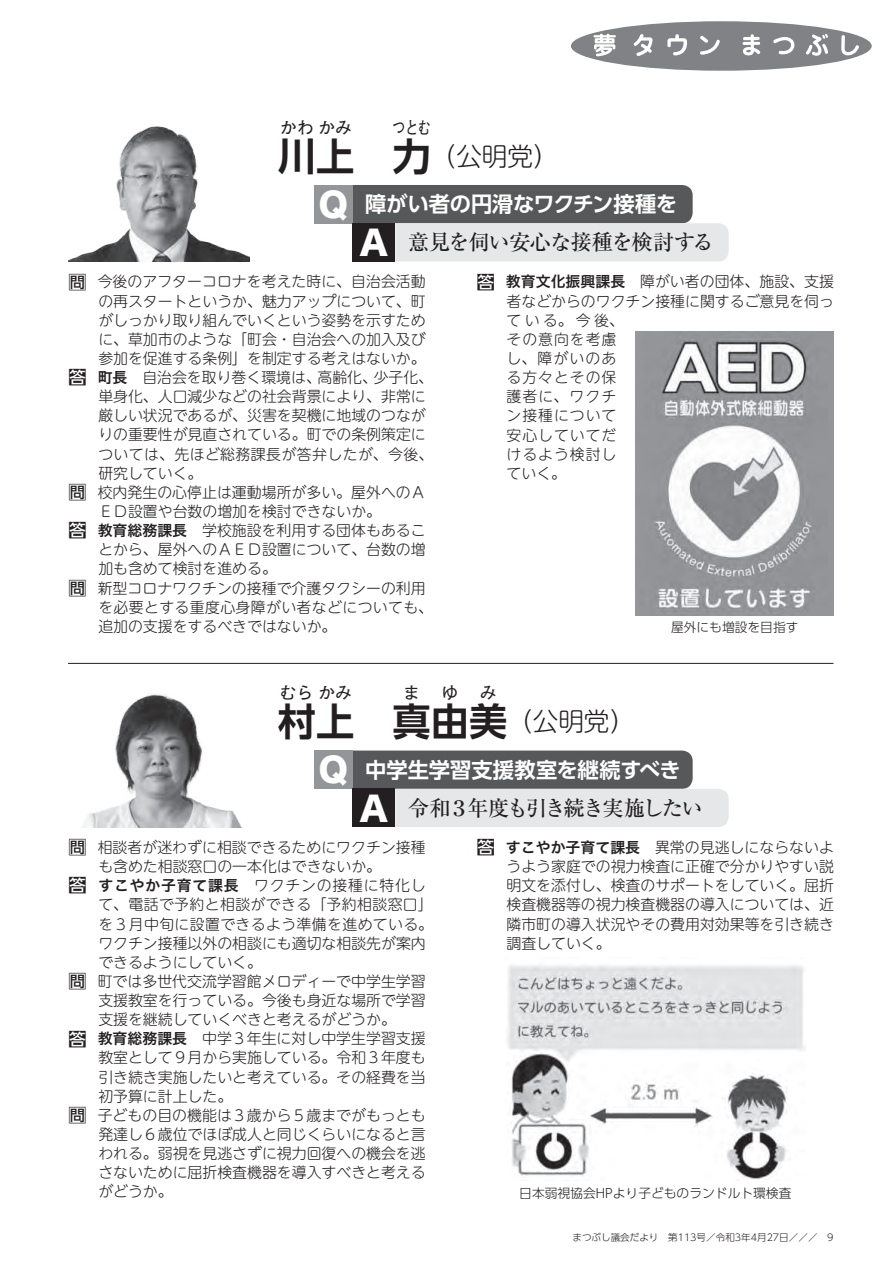
<style>
.page{position:relative;width:893px;height:1263px;background:#fff}
.page>*{position:absolute;margin:0;border:0;box-sizing:border-box;transform-origin:0 0}
.t1{font:700 38.25px "UD Shin Go Pro De";color:#231f20}
.t2{font:300 25.5px "UD Shin M Go Pro";color:#231f20}
.t3{font:700 21.3px "UD Shin Go Pro De";letter-spacing:-.005em;color:#fff}
.t4{font:500 21.3px "Ryumin Pro";letter-spacing:-.045em;color:#231f20}
.t5{font:500 21.3px "Ryumin Pro";letter-spacing:-.09em;color:#231f20}
.t6{font:700 16.95px "UD Shin Go Pro De";color:#231f20}
.t7{font:700 16.95px "UD Shin Go Pro De";color:#231f20;scale:.75 1}
.t8{font:300 14.85px/19.2px "UD Shin M Go Pro";color:#231f20;text-align:justify}
.t9{font:300 14.85px/19.2px "UD Shin M Go Pro";letter-spacing:.065em;color:#231f20}
.t10{font:300 14.85px "UD Shin M Go Pro";letter-spacing:.025em;color:#231f20}
.t11{font:300 14.85px "UD Shin M Go Pro";letter-spacing:.03em;color:#231f20}
.t12{font:300 14.85px "UD Shin M Go Pro";letter-spacing:.05em;color:#231f20}
.t13{font:300 12.75px "UD Shin Go Pro";color:#231f20}
.t14{font:300 9.6px "UD Shin Go Pro";color:#231f20}
.s1{font-family:"Hira Kaku Std N W8";font-weight:400;font-size:33px}
.s2{font-family:"Hira Kaku Std N W8";font-weight:400;font-size:33px;color:#fff}
.s3{font-family:"UD Shin Go Pro";font-weight:500;font-size:18px}
.s4{font-family:"Hira Kaku Pro N W6";font-weight:400}
</style>
<div class="page">
<div style="left:571px;top:21px;width:301px;height:50px;background:#808285;border-radius:50%"></div>
<svg style="left:593px;top:34px;width:23px;height:22px"></svg>
<svg style="left:634px;top:34px;width:18px;height:22px"></svg>
<svg style="left:667px;top:34px;width:20px;height:21px"></svg>
<svg style="left:700px;top:36px;width:20px;height:19px"></svg>
<svg style="left:742px;top:34px;width:18px;height:21px"></svg>
<svg style="left:773px;top:37px;width:21px;height:17px"></svg>
<svg style="left:806px;top:34px;width:22px;height:22px"></svg>
<svg style="left:841px;top:35px;width:18px;height:20px"></svg>
<hr style="left:68px;top:663px;width:765px;height:1px;background:#231f20">
<div style="left:314px;top:185px;width:38px;height:38px;background:#939598"></div>
<svg style="left:352px;top:185px;width:377px;height:76px;background:#a2a3a5"></svg>
<div style="left:353px;top:223px;width:42px;height:38px;background:#231f20"></div>
<img style="left:69px;top:126px;width:180px;height:135px">
<div style="left:314px;top:750px;width:38px;height:39px;background:#939598"></div>
<svg style="left:352px;top:750px;width:377px;height:77px;background:#a3a4a6"></svg>
<div style="left:353px;top:789px;width:42px;height:38px;background:#231f20"></div>
<img style="left:83px;top:694px;width:159px;height:133px">
<img style="left:507px;top:965px;width:298px;height:214px">
<img style="left:636px;top:332px;width:198px;height:283px">
<p class="t6" style="left:280px;top:114px;width:74px">かわかみ</p>
<p class="t7" style="left:393px;top:114px;width:53px">つとむ</p>
<h1 class="t1" style="left:278px;top:125px;width:155px">川上　力</h1>
<h2 class="t2" style="left:431px;top:135px;width:129px">（公明党）</h2>
<h3 class="t3" style="left:319px;top:187px;width:360px"><span class="s1">Q</span> 障がい者の円滑なワクチン接種を</h3>
<h3 class="t4" style="left:360px;top:226px;width:356px"><span class="s2">A</span> 意見を伺い安心な接種を検討する</h3>
<p class="t8" style="left:69px;top:271px;width:359px"><span class="s3">問</span> 今後のアフターコロナを考えた時に、自治会活動</p>
<p class="t8" style="left:98px;top:290px;width:329px">の再スタートというか、魅力アップについて、町</p>
<p class="t8" style="left:98px;top:310px;width:329px">がしっかり取り組んでいくという姿勢を示すため</p>
<p class="t8" style="left:98px;top:329px;width:329px">に、草加市のような「町会・自治会への加入及び</p>
<p class="t8" style="left:98px;top:348px;width:329px">参加を促進する条例」を制定する考えはないか。</p>
<p class="t8" style="left:69px;top:367px;width:366px"><span class="s3">答</span> <span class="s4">町長</span>　自治会を取り巻く環境は、高齢化、少子化、</p>
<p class="t8" style="left:98px;top:386px;width:329px">単身化、人口減少などの社会背景により、非常に</p>
<p class="t8" style="left:98px;top:405px;width:329px">厳しい状況であるが、災害を契機に地域のつなが</p>
<p class="t8" style="left:98px;top:424px;width:329px">りの重要性が見直されている。町での条例策定に</p>
<p class="t11" style="left:98px;top:442px;width:336px">ついては、先ほど総務課長が答弁したが、今後、</p>
<p class="t8" style="left:98px;top:463px;width:106px">研究していく。</p>
<p class="t8" style="left:69px;top:482px;width:359px"><span class="s3">問</span> 校内発生の心停止は運動場所が多い。屋外へのＡ</p>
<p class="t8" style="left:98px;top:501px;width:284px">ＥＤ設置や台数の増加を検討できないか。</p>
<p class="t8" style="left:69px;top:520px;width:359px"><span class="s3">答</span> <span class="s4">教育総務課長</span>　学校施設を利用する団体もあるこ</p>
<p class="t8" style="left:98px;top:539px;width:329px">とから、屋外へのＡＥＤ設置について、台数の増</p>
<p class="t8" style="left:98px;top:558px;width:180px">加も含めて検討を進める。</p>
<p class="t8" style="left:69px;top:577px;width:359px"><span class="s3">問</span> 新型コロナワクチンの接種で介護タクシーの利用</p>
<p class="t10" style="left:98px;top:595px;width:336px">を必要とする重度心身障がい者などについても、</p>
<p class="t8" style="left:98px;top:616px;width:240px">追加の支援をするべきではないか。</p>
<p class="t9" style="left:507px;top:271px;width:329px;text-indent:-30px"><span class="s3">答</span> <span class="s4">教育文化振興課長</span>　障がい者の団体、施設、支援者などからのワクチン接種に関するご意見を伺っている。今後、<br>その意向を考慮<br>し、障がいのあ<br>る方々とその保<br>護者に、ワクチ<br>ン接種について<br>安心していてだ<br>けるよう検討し<br>ていく。</p>
<p class="t13" style="left:671px;top:617px;width:129px">屋外にも増設を目指す</p>
<p class="t6" style="left:280px;top:679px;width:74px">むらかみ</p>
<p class="t6" style="left:403px;top:679px;width:19px">ま</p>
<p class="t6" style="left:441px;top:679px;width:19px">ゆ</p>
<p class="t6" style="left:480px;top:679px;width:19px">み</p>
<h1 class="t1" style="left:278px;top:690px;width:231px">村上　真由美</h1>
<h2 class="t2" style="left:507px;top:701px;width:129px">（公明党）</h2>
<h3 class="t3" style="left:319px;top:752px;width:364px"><span class="s1">Q</span> 中学生学習支援教室を継続すべき</h3>
<h3 class="t5" style="left:360px;top:791px;width:345px"><span class="s2">A</span> 令和３年度も引き続き実施したい</h3>
<p class="t8" style="left:69px;top:837px;width:359px"><span class="s3">問</span> 相談者が迷わずに相談できるためにワクチン接種</p>
<p class="t8" style="left:98px;top:856px;width:284px">も含めた相談窓口の一本化はできないか。</p>
<p class="t12" style="left:69px;top:873px;width:359px"><span class="s3">答</span> <span class="s4">すこやか子育て課長</span>　ワクチンの接種に特化し</p>
<p class="t10" style="left:98px;top:893px;width:336px">て、電話で予約と相談ができる「予約相談窓口」</p>
<p class="t10" style="left:98px;top:912px;width:336px">を３月中旬に設置できるよう準備を進めている。</p>
<p class="t8" style="left:98px;top:933px;width:329px">ワクチン接種以外の相談にも適切な相談先が案内</p>
<p class="t8" style="left:98px;top:952px;width:165px">できるようにしていく。</p>
<p class="t8" style="left:69px;top:971px;width:359px"><span class="s3">問</span> 町では多世代交流学習館メロディーで中学生学習</p>
<p class="t8" style="left:98px;top:990px;width:329px">支援教室を行っている。今後も身近な場所で学習</p>
<p class="t8" style="left:98px;top:1009px;width:299px">支援を継続していくべきと考えるがどうか。</p>
<p class="t8" style="left:69px;top:1028px;width:359px"><span class="s3">答</span> <span class="s4">教育総務課長</span>　中学３年生に対し中学生学習支援</p>
<p class="t8" style="left:98px;top:1047px;width:329px">教室として９月から実施している。令和３年度も</p>
<p class="t8" style="left:98px;top:1066px;width:329px">引き続き実施したいと考えている。その経費を当</p>
<p class="t8" style="left:98px;top:1086px;width:135px">初予算に計上した。</p>
<p class="t8" style="left:69px;top:1105px;width:359px"><span class="s3">問</span> 子どもの目の機能は３歳から５歳までがもっとも</p>
<p class="t8" style="left:98px;top:1124px;width:329px">発達し６歳位でほぼ成人と同じくらいになると言</p>
<p class="t8" style="left:98px;top:1143px;width:329px">われる。弱視を見逃さずに視力回復への機会を逃</p>
<p class="t8" style="left:98px;top:1162px;width:329px">さないために屈折検査機器を導入すべきと考える</p>
<p class="t8" style="left:98px;top:1181px;width:76px">がどうか。</p>
<p class="t8" style="left:507px;top:837px;width:329px;text-indent:-30px"><span class="s3">答</span> <span class="s4">すこやか子育て課長</span>　異常の見逃しにならないようよう家庭での視力検査に正確で分かりやすい説明文を添付し、検査のサポートをしていく。屈折検査機器等の視力検査機器の導入については、近隣市町の導入状況やその費用対効果等を引き続き調査していく。</p>
<p class="t13" style="left:519px;top:1182px;width:274px">日本弱視協会HPより子どものランドルト環検査</p>
<p class="t14" style="left:572px;top:1229px;width:262px">まつぶし議会だより　第113号／令和3年4月27日／／／　9</p>
</div>
